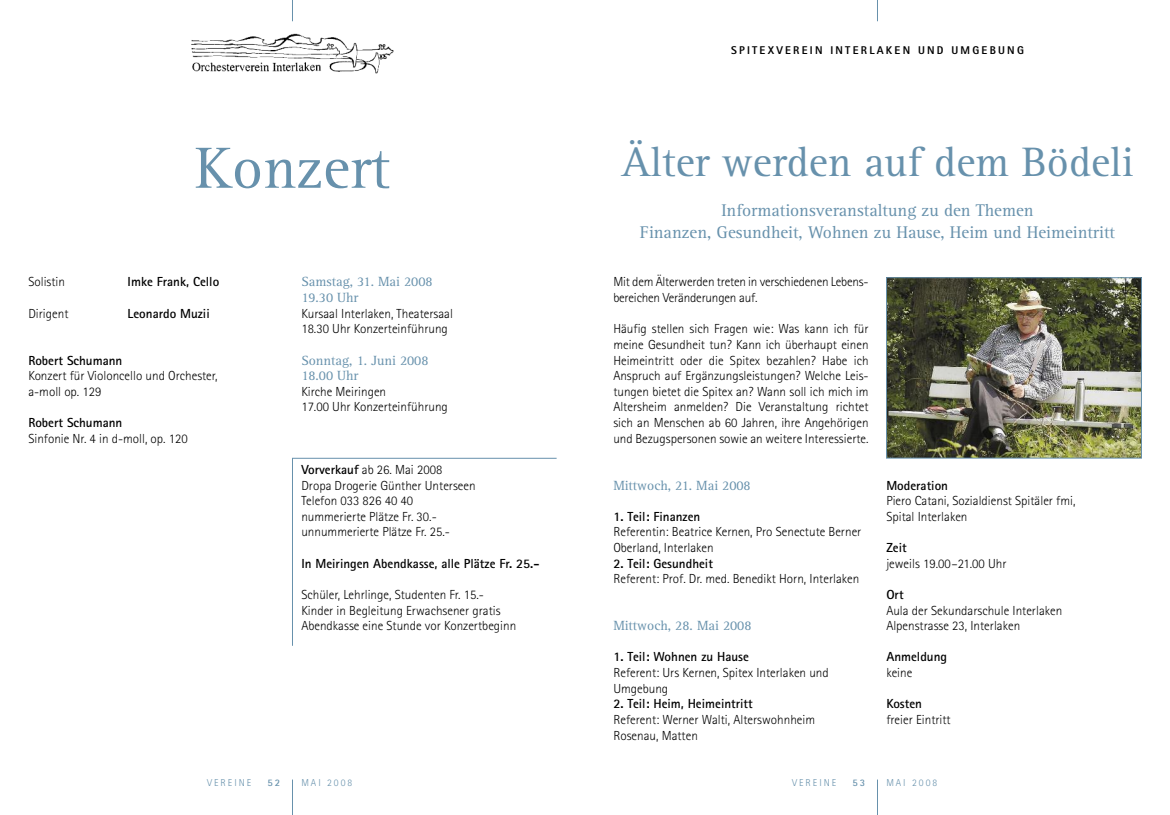
<style>
.page{position:relative;width:1170px;height:815px;background:#fff}
.page>*{position:absolute;margin:0;border:0;box-sizing:border-box;transform-origin:0 0}
.t1{font:60px "Rotis Serif";color:#6791ac}
.t2{font:42.5px "Rotis Serif";color:#6791ac}
.t3{font:17.5px/22.5px "Rotis Serif";color:#6791ac;text-align:center}
.t4{font:13.75px/15.6px "Rotis Serif";color:#6791ac}
.t5{font:300 13.12px/15.6px "Rotis Sans Serif";color:#000}
.t6{font:700 13.12px "Rotis Sans Serif";color:#000}
.t7{font:800 11.25px "Rotis Sans Serif";letter-spacing:.2em;color:#000}
.t8{font:300 10px "Rotis Sans Serif";letter-spacing:.2em;color:#6791ac}
.t9{font:700 10px "Rotis Sans Serif";color:#6791ac}
.s1{font-weight:700}
</style>
<div class="page">
<hr style="left:877px;top:780px;width:1px;height:35px;background:#6791ac">
<svg style="left:877px;top:0;width:1px;height:21px"></svg>
<hr style="left:292px;top:780px;width:1px;height:35px;background:#6791ac">
<svg style="left:292px;top:0;width:1px;height:21px"></svg>
<img style="left:888px;top:280px;width:251px;height:176px">
<img style="left:191px;top:33px;width:203px;height:41px">
<svg style="left:292px;top:458px;width:265px;height:188px"></svg>
<h1 class="t1" style="left:195px;top:148px;width:196px">Konzert</h1>
<p class="t5" style="left:28px;top:275px;width:38px">Solistin</p>
<p class="t6" style="left:128px;top:277px;width:93px">Imke Frank, Cello</p>
<p class="t5" style="left:28px;top:307px;width:42px">Dirigent</p>
<p class="t6" style="left:128px;top:309px;width:84px">Leonardo Muzii</p>
<p class="t6" style="left:28px;top:355px;width:96px">Robert Schumann</p>
<p class="t5" style="left:28px;top:369px;width:191px">Konzert für Violoncello und Orchester, a-moll op. 129</p>
<p class="t6" style="left:28px;top:418px;width:96px">Robert Schumann</p>
<p class="t5" style="left:28px;top:432px;width:161px">Sinfonie Nr. 4 in d-moll, op. 120</p>
<p class="t4" style="left:301px;top:275px;width:133px">Samstag, 31. Mai 2008<br>19.30 Uhr</p>
<p class="t5" style="left:301px;top:307px;width:153px">Kursaal Interlaken, Theatersaal<br>18.30 Uhr Konzerteinführung</p>
<p class="t4" style="left:301px;top:354px;width:129px">Sonntag, 1. Juni 2008<br>18.00 Uhr</p>
<p class="t5" style="left:301px;top:385px;width:148px">Kirche Meiringen<br>17.00 Uhr Konzerteinführung</p>
<p class="t5" style="left:301px;top:463px;width:176px"><span class="s1">Vorverkauf</span> ab 26. Mai 2008<br>Dropa Drogerie Günther Unterseen<br>Telefon 033 826 40 40 nummerierte Plätze Fr. 30.- unnummerierte Plätze Fr. 25.-</p>
<p class="t6" style="left:301px;top:559px;width:240px">In Meiringen Abendkasse, alle Plätze Fr. 25.-</p>
<p class="t5" style="left:301px;top:588px;width:216px">Schüler, Lehrlinge, Studenten Fr. 15.-<br>Kinder in Begleitung Erwachsener gratis<br>Abendkasse eine Stunde vor Konzertbeginn</p>
<p class="t8" style="left:207px;top:780px;width:46px">VEREINE</p>
<p class="t9" style="left:267px;top:780px;width:14px">52</p>
<p class="t8" style="left:301px;top:780px;width:53px">MAI 2008</p>
<p class="t7" style="left:731px;top:46px;width:294px">SPITEXVEREIN INTERLAKEN UND UMGEBUNG</p>
<h2 class="t2" style="left:621px;top:147px;width:513px">Älter werden auf dem Bödeli</h2>
<h3 class="t3" style="left:640px;top:201px;width:476px">Informationsveranstaltung zu den Themen<br>Finanzen, Gesundheit, Wohnen zu Hause, Heim und Heimeintritt</h3>
<p class="t5" style="left:613px;top:275px;width:257px">Mit dem Älterwerden treten in verschiedenen Lebens&shy;bereichen Veränderungen auf.</p>
<p class="t5" style="left:613px;top:322px;width:257px;text-align:justify">Häufig stellen sich Fragen wie: Was kann ich für meine Gesundheit tun? Kann ich überhaupt einen Heimeintritt oder die Spitex bezahlen? Habe ich Anspruch auf Ergänzungsleistungen? Welche Leis&shy;tungen bietet die Spitex an? Wann soll ich mich im Altersheim anmelden? Die Veranstaltung richtet sich an Menschen ab 60 Jahren, ihre Angehörigen und Bezugspersonen sowie an weitere Interessierte.</p>
<p class="t4" style="left:613px;top:479px;width:139px">Mittwoch, 21. Mai 2008</p>
<p class="t6" style="left:613px;top:512px;width:88px">1. Teil: Finanzen</p>
<p class="t5" style="left:613px;top:525px;width:249px">Referentin: Beatrice Kernen, Pro Senectute Berner<br>Oberland, Interlaken</p>
<p class="t6" style="left:613px;top:559px;width:101px">2. Teil: Gesundheit</p>
<p class="t5" style="left:613px;top:572px;width:247px">Referent: Prof. Dr. med. Benedikt Horn, Interlaken</p>
<p class="t4" style="left:613px;top:619px;width:140px">Mittwoch, 28. Mai 2008</p>
<p class="t6" style="left:613px;top:652px;width:137px">1. Teil: Wohnen zu Hause</p>
<p class="t5" style="left:613px;top:666px;width:217px">Referent: Urs Kernen, Spitex Interlaken und<br>Umgebung</p>
<p class="t6" style="left:613px;top:699px;width:141px">2. Teil: Heim, Heimeintritt</p>
<p class="t5" style="left:613px;top:713px;width:203px">Referent: Werner Walti, Alterswohnheim<br>Rosenau, Matten</p>
<p class="t6" style="left:886px;top:480px;width:63px">Moderation</p>
<p class="t5" style="left:886px;top:494px;width:191px">Piero Catani, Sozialdienst Spitäler fmi,<br>Spital Interlaken</p>
<p class="t6" style="left:886px;top:543px;width:22px">Zeit</p>
<p class="t5" style="left:886px;top:557px;width:122px">jeweils 19.00–21.00 Uhr</p>
<p class="t6" style="left:886px;top:590px;width:19px">Ort</p>
<p class="t5" style="left:886px;top:604px;width:177px">Aula der Sekundarschule Interlaken<br>Alpenstrasse 23, Interlaken</p>
<p class="t6" style="left:886px;top:652px;width:62px">Anmeldung</p>
<p class="t5" style="left:886px;top:666px;width:27px">keine</p>
<p class="t6" style="left:886px;top:699px;width:37px">Kosten</p>
<p class="t5" style="left:886px;top:713px;width:66px">freier Eintritt</p>
<p class="t8" style="left:792px;top:780px;width:46px">VEREINE</p>
<p class="t9" style="left:852px;top:780px;width:14px">53</p>
<p class="t8" style="left:886px;top:780px;width:53px">MAI 2008</p>
</div>
